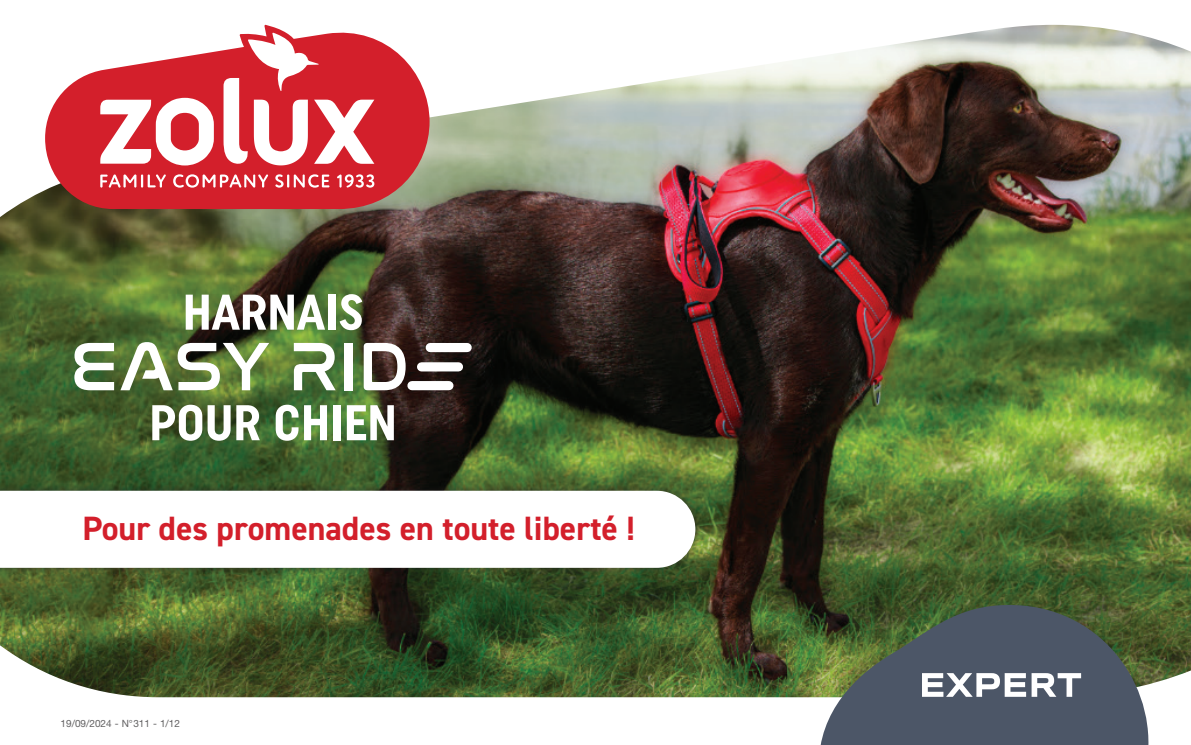
<style>
.page{position:relative;width:1191px;height:745px;background:#fff}
.page>*{position:absolute;margin:0;border:0;box-sizing:border-box;transform-origin:0 0}
.t1{font:50px "Uniform Condensed 4";color:#fff}
.t2{font:700 33.75px "DIN2014";color:#d31f2b}
.t3{font:10px "Helvetica Neue LT 55 Rm";color:#616061}
</style>
<div class="page">
<img style="left:0;top:25px;width:1191px;height:671px">
<div style="left:0;top:483px;width:702px;height:91px;background:#231f20;opacity:.5"></div>
<svg style="left:0;top:490px;width:695px;height:77px"></svg>
<svg style="left:74px;top:343px;width:40px;height:47px"></svg>
<svg style="left:120px;top:342px;width:149px;height:48px"></svg>
<svg style="left:294px;top:343px;width:42px;height:47px"></svg>
<div style="left:344px;top:343px;width:8px;height:47px;background:#fff"></div>
<svg style="left:364px;top:343px;width:41px;height:47px"></svg>
<div style="left:430px;top:343px;width:37px;height:9px;background:#fff"></div>
<div style="left:421px;top:362px;width:37px;height:9px;background:#fff"></div>
<div style="left:412px;top:381px;width:37px;height:9px;background:#fff"></div>
<svg style="left:814px;top:598px;width:340px;height:146px;background:#515e59"></svg>
<svg style="left:922px;top:672px;width:159px;height:24px"></svg>
<svg style="left:45px;top:25px;width:384px;height:184px;fill:#d31f2b"></svg>
<svg style="left:100px;top:98px;width:114px;height:67px"></svg>
<svg style="left:223px;top:25px;width:151px;height:140px"></svg>
<svg style="left:100px;top:174px;width:66px;height:13px"></svg>
<svg style="left:173px;top:174px;width:95px;height:13px"></svg>
<svg style="left:275px;top:174px;width:54px;height:13px"></svg>
<svg style="left:337px;top:174px;width:37px;height:13px"></svg>
<h1 class="t1" style="left:183px;top:282px;width:182px">HARNAIS</h1>
<h1 class="t1" style="left:149px;top:392px;width:249px">POUR CHIEN</h1>
<p class="t2" style="left:83px;top:505px;width:554px">Pour des promenades en toute liberté !</p>
<p class="t3" style="left:61px;top:717px;width:121px">19/09/2024 - N°311 - 1/12</p>
</div>
